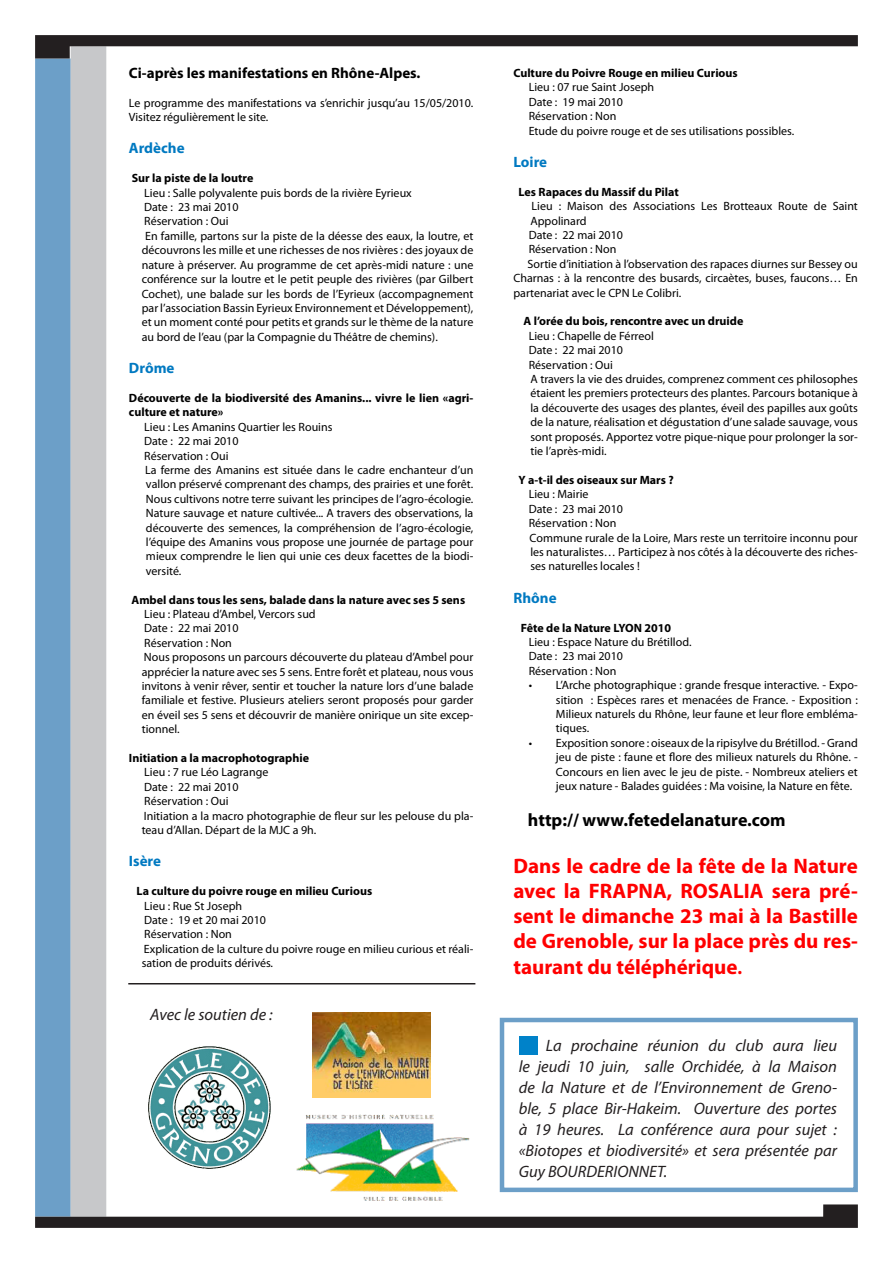
<style>
.page{position:relative;width:893px;height:1263px;background:#fff}
.page>*{position:absolute;margin:0;border:0;box-sizing:border-box;transform-origin:0 0}
.Titre{font:700 21px/25.2px "Myriad Pro";color:#f00;text-align:justify}
.Titre-2{font:700 18px "Myriad Pro";color:#000}
.Corps_Italique{font:italic 16.5px/21px "Myriad Pro";color:#231f20;text-align:justify}
.Titre-3{font:700 15px "Myriad Pro";color:#000}
.Titre-4{font:700 15px "Myriad Pro";color:#0079c1}
.Titre-5{font:12px/14.4px "Myriad Pro";color:#000;text-align:justify}
.Titre-6{font:700 12px/14.4px "Myriad Pro";color:#000}
.s1{font-size:18px}
</style>
<div class="page">
<div style="left:35px;top:58px;width:36px;height:1158px;background:#6c9fc8"></div>
<div style="left:71px;top:46px;width:35px;height:1170px;background:#c7c8ca"></div>
<svg style="left:35px;top:35px;width:823px;height:24px"></svg>
<svg style="left:35px;top:1204px;width:823px;height:24px"></svg>
<img style="left:149px;top:1046px;width:122px;height:122px">
<img style="left:312px;top:1012px;width:118px;height:85px">
<img style="left:296px;top:1114px;width:177px;height:91px">
<div style="left:500px;top:1018px;width:358px;height:174px;border:4px solid #6c9fc8"></div>
<div style="left:519px;top:1036px;width:18px;height:19px;background:#0082c9"></div>
<hr style="left:128px;top:983px;width:347px;height:1px;background:#231f20">
<p class="Titre-3" style="left:129px;top:63px;width:293px">Ci-après les manifestations en Rhône-Alpes.</p>
<p class="Titre-5" style="left:129px;top:95px;width:346px">Le programme des manifestations va s’enrichir jusqu’au 15/05/2010.<br>Visitez régulièrement le site.</p>
<p class="Titre-4" style="left:129px;top:139px;width:57px">Ardèche</p>
<p class="Titre-6" style="left:132px;top:171px;width:123px">Sur la piste de la loutre</p>
<p class="Titre-5" style="left:144px;top:185px;width:269px">Lieu : Salle polyvalente puis bords de la rivière Eyrieux</p>
<p class="Titre-5" style="left:144px;top:200px;width:96px">Date : 23 mai 2010</p>
<p class="Titre-5" style="left:144px;top:214px;width:86px">Réservation : Oui</p>
<p class="Titre-5" style="left:142px;top:228px;width:333px">En famille, partons sur la piste de la déesse des eaux, la loutre, et découvrons les mille et une richesses de nos rivières : des joyaux de nature à préserver. Au programme de cet après-midi nature : une conférence sur la loutre et le petit peuple des rivières (par Gilbert Cochet), une balade sur les bords de l’Eyrieux (accompagnement par l’association Bassin Eyrieux Environnement et Développement), et un moment conté pour petits et grands sur le thème de la nature au bord de l’eau (par la Compagnie du Théâtre de chemins).</p>
<p class="Titre-4" style="left:129px;top:358px;width:47px">Drôme</p>
<p class="Titre-6" style="left:129px;top:390px;width:346px">Découverte de la biodiversité des Amanins... vivre le lien «agri&shy;culture et nature»</p>
<p class="Titre-5" style="left:144px;top:419px;width:190px">Lieu : Les Amanins Quartier les Rouins</p>
<p class="Titre-5" style="left:144px;top:434px;width:96px">Date : 22 mai 2010</p>
<p class="Titre-5" style="left:144px;top:448px;width:86px">Réservation : Oui</p>
<p class="Titre-5" style="left:145px;top:462px;width:330px">La ferme des Amanins est située dans le cadre enchanteur d’un vallon préservé comprenant des champs, des prairies et une forêt.<br>Nous cultivons notre terre suivant les principes de l’agro-écologie.<br>Nature sauvage et nature cultivée... A travers des observations, la découverte des semences, la compréhension de l’agro-écologie, l’équipe des Amanins vous propose une journée de partage pour mieux comprendre le lien qui unie ces deux facettes de la biodi&shy;versité.</p>
<p class="Titre-6" style="left:132px;top:592px;width:335px">Ambel dans tous les sens, balade dans la nature avec ses 5 sens</p>
<p class="Titre-5" style="left:144px;top:606px;width:173px">Lieu : Plateau d’Ambel, Vercors sud</p>
<p class="Titre-5" style="left:144px;top:621px;width:96px">Date : 22 mai 2010</p>
<p class="Titre-5" style="left:144px;top:635px;width:89px">Réservation : Non</p>
<p class="Titre-5" style="left:142px;top:650px;width:333px">Nous proposons un parcours découverte du plateau d’Ambel pour apprécier la nature avec ses 5 sens. Entre forêt et plateau, nous vous invitons à venir rêver, sentir et toucher la nature lors d’une balade familiale et festive. Plusieurs ateliers seront proposés pour garder en éveil ses 5 sens et découvrir de manière onirique un site excep&shy;tionnel.</p>
<p class="Titre-6" style="left:129px;top:750px;width:182px">Initiation a la macrophotographie</p>
<p class="Titre-5" style="left:144px;top:765px;width:126px">Lieu : 7 rue Léo Lagrange</p>
<p class="Titre-5" style="left:144px;top:779px;width:96px">Date : 22 mai 2010</p>
<p class="Titre-5" style="left:144px;top:794px;width:86px">Réservation : Oui</p>
<p class="Titre-5" style="left:142px;top:808px;width:333px">Initiation a la macro photographie de fleur sur les pelouse du pla&shy;teau d’Allan. Départ de la MJC a 9h.</p>
<p class="Titre-4" style="left:129px;top:851px;width:34px">Isère</p>
<p class="Titre-6" style="left:137px;top:883px;width:237px">La culture du poivre rouge en milieu Curious</p>
<p class="Titre-5" style="left:144px;top:898px;width:99px">Lieu : Rue St Joseph</p>
<p class="Titre-5" style="left:144px;top:912px;width:123px">Date : 19 et 20 mai 2010</p>
<p class="Titre-5" style="left:144px;top:927px;width:89px">Réservation : Non</p>
<p class="Titre-5" style="left:142px;top:941px;width:333px">Explication de la culture du poivre rouge en milieu curious et réali&shy;sation de produits dérivés.</p>
<p class="Corps_Italique" style="left:150px;top:1004px;width:124px">Avec le soutien de :</p>
<p class="Titre-6" style="left:513px;top:65px;width:226px">Culture du Poivre Rouge en milieu Curious</p>
<p class="Titre-5" style="left:529px;top:80px;width:127px">Lieu : 07 rue Saint Joseph</p>
<p class="Titre-5" style="left:529px;top:94px;width:96px">Date : 19 mai 2010</p>
<p class="Titre-5" style="left:529px;top:109px;width:89px">Réservation : Non</p>
<p class="Titre-5" style="left:529px;top:123px;width:267px">Etude du poivre rouge et de ses utilisations possibles.</p>
<p class="Titre-4" style="left:513px;top:152px;width:35px">Loire</p>
<p class="Titre-6" style="left:518px;top:184px;width:162px">Les Rapaces du Massif du Pilat</p>
<p class="Titre-5" style="left:530px;top:199px;width:329px">Lieu : Maison des Associations Les Brotteaux Route de Saint<br>Appolinard</p>
<p class="Titre-5" style="left:529px;top:228px;width:96px">Date : 22 mai 2010</p>
<p class="Titre-5" style="left:529px;top:242px;width:89px">Réservation : Non</p>
<p class="Titre-5" style="left:513px;top:256px;width:346px;text-indent:14px">Sortie d’initiation à l’observation des rapaces diurnes sur Bessey ou Charnas : à la rencontre des busards, circaètes, buses, faucons… En partenariat avec le CPN Le Colibri.</p>
<p class="Titre-6" style="left:523px;top:314px;width:221px">A l’orée du bois, rencontre avec un druide</p>
<p class="Titre-5" style="left:529px;top:328px;width:127px">Lieu : Chapelle de Férreol</p>
<p class="Titre-5" style="left:529px;top:343px;width:96px">Date : 22 mai 2010</p>
<p class="Titre-5" style="left:529px;top:357px;width:86px">Réservation : Oui</p>
<p class="Titre-5" style="left:530px;top:372px;width:329px">A travers la vie des druides, comprenez comment ces philosophes étaient les premiers protecteurs des plantes. Parcours botanique à la découverte des usages des plantes, éveil des papilles aux goûts de la nature, réalisation et dégustation d’une salade sauvage, vous sont proposés. Apportez votre pique-nique pour prolonger la sor&shy;tie l’après-midi.</p>
<p class="Titre-6" style="left:518px;top:472px;width:157px">Y a-t-il des oiseaux sur Mars ?</p>
<p class="Titre-5" style="left:529px;top:487px;width:61px">Lieu : Mairie</p>
<p class="Titre-5" style="left:529px;top:501px;width:96px">Date : 23 mai 2010</p>
<p class="Titre-5" style="left:529px;top:516px;width:89px">Réservation : Non</p>
<p class="Titre-5" style="left:530px;top:530px;width:330px">Commune rurale de la Loire, Mars reste un territoire inconnu pour les naturalistes… Participez à nos côtés à la découverte des riches&shy;ses naturelles locales !</p>
<p class="Titre-4" style="left:513px;top:588px;width:45px">Rhône</p>
<p class="Titre-6" style="left:521px;top:620px;width:152px">Fête de la Nature LYON 2010</p>
<p class="Titre-5" style="left:529px;top:634px;width:164px">Lieu : Espace Nature du Brétillod.</p>
<p class="Titre-5" style="left:529px;top:649px;width:96px">Date : 23 mai 2010</p>
<p class="Titre-5" style="left:529px;top:663px;width:89px">Réservation : Non</p>
<p class="Titre-5" style="left:556px;top:678px;width:303px;text-indent:-27px">• L’Arche photographique : grande fresque interactive. - Expo&shy;sition : Espèces rares et menacées de France. - Exposition :<br>Milieux naturels du Rhône, leur faune et leur flore embléma&shy;tiques.</p>
<p class="Titre-5" style="left:556px;top:735px;width:303px;text-indent:-27px">• Exposition sonore : oiseaux de la ripisylve du Brétillod. - Grand jeu de piste : faune et flore des milieux naturels du Rhône. - Concours en lien avec le jeu de piste. - Nombreux ateliers et jeux nature - Balades guidées : Ma voisine, la Nature en fête.</p>
<p class="Titre-2" style="left:528px;top:808px;width:259px">http:// www.fetedelanature.com</p>
<p class="Titre" style="left:513px;top:852px;width:346px">Dans le cadre de la fête de la Nature avec la FRAPNA, ROSALIA sera pré&shy;sent le dimanche 23 mai à la Bastille de Grenoble, sur la place près du res&shy;taurant du téléphérique<span class="s1">.</span></p>
<p class="Corps_Italique" style="left:519px;top:1035px;width:320px;text-indent:27px">La prochaine réunion du club aura lieu le jeudi 10 juin, salle Orchidée, à la Maison de la Nature et de l’Environnement de Greno&shy;ble, 5 place Bir-Hakeim. Ouverture des portes à 19 heures. La conférence aura pour sujet : «Biotopes et biodiversité» et sera présentée par Guy BOURDERIONNET.</p>
</div>
